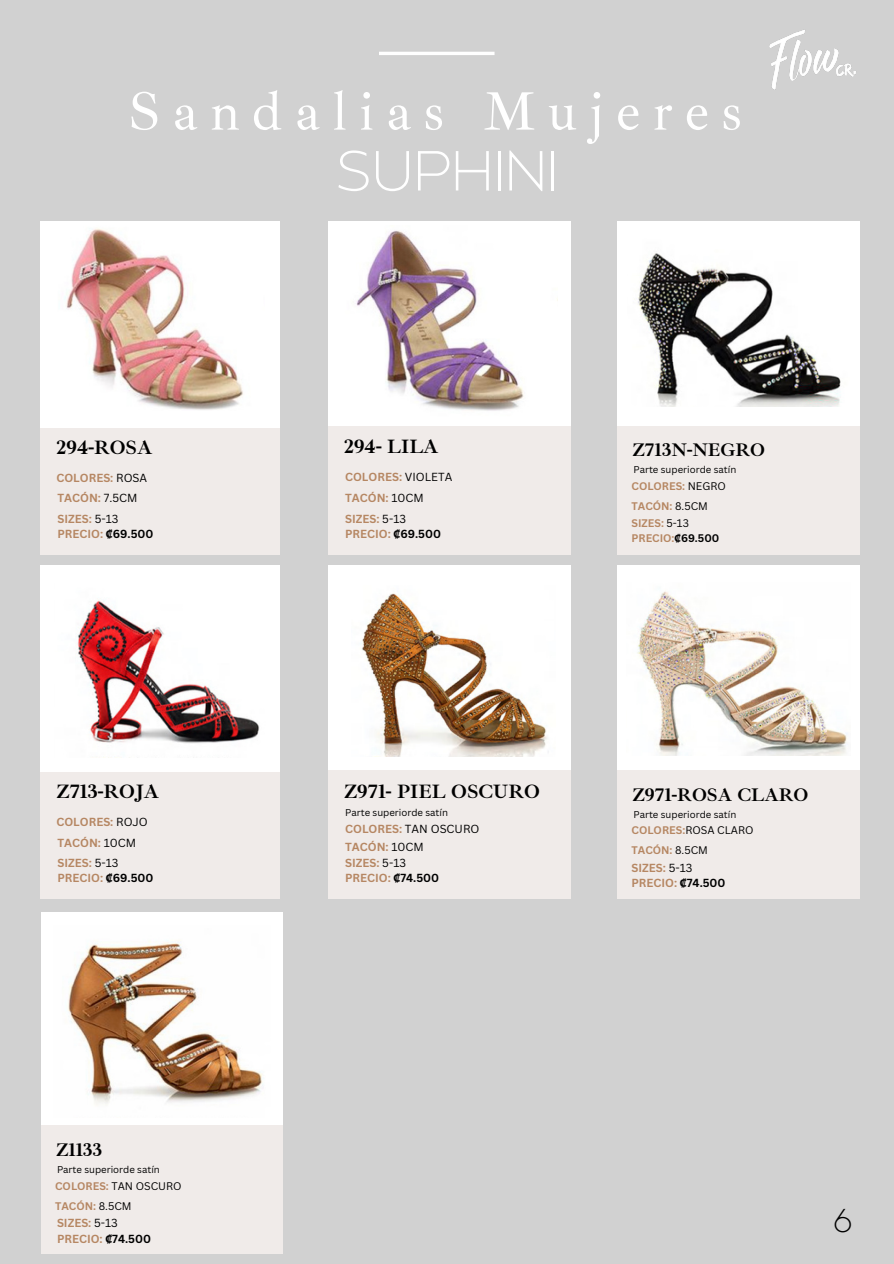
<style>
.page{position:relative;width:894px;height:1264px;background:#fff}
.page>*{position:absolute;margin:0;border:0;box-sizing:border-box;transform-origin:0 0}
.t1{font:200 56.4px "Balgin";color:#fff}
.t2{font:55.35px "Ibarra Real Nova";letter-spacing:.215em;color:#fff}
.t3{font:200 33px "Balgin";color:#000}
.t4{font:700 19.8px "Ibarra Real Nova";color:#000}
.t5{font:700 18.75px "Ibarra Real Nova";color:#000}
.t6{font:700 11.4px/20.2px "Canva Sans";color:#b68763}
.t7{font:700 10.8px/20.2px "Canva Sans";color:#b68763}
.t8{font:9.6px "Canva Sans";color:#000}
.s1{font-weight:400;color:#000}
.s2{font-family:"Noto Sans";color:#000}
.s3{color:#000}
</style>
<div class="page">
<div style="left:0;top:0;width:893px;height:1263px;background:#d1d1d1"></div>
<hr style="left:379px;top:52px;width:115px;height:3px;background:#fff">
<img style="left:769px;top:30px;width:87px;height:60px">
<div style="left:40px;top:426px;width:240px;height:128px;background:#f0ebe9"></div>
<div style="left:41px;top:221px;width:239px;height:206px;background:#fff"></div>
<img style="left:64px;top:228px;width:179px;height:182px">
<div style="left:617px;top:221px;width:242px;height:210px;background:#fff"></div>
<img style="left:638px;top:253px;width:203px;height:154px">
<div style="left:617px;top:426px;width:242px;height:128px;background:#f0ebe9"></div>
<div style="left:328px;top:221px;width:242px;height:210px;background:#fff"></div>
<div style="left:328px;top:426px;width:242px;height:128px;background:#f0ebe9"></div>
<img style="left:356px;top:230px;width:168px;height:181px">
<div style="left:40px;top:770px;width:240px;height:128px;background:#f0ebe9"></div>
<div style="left:41px;top:565px;width:239px;height:207px;background:#fff"></div>
<div style="left:617px;top:565px;width:242px;height:210px;background:#fff"></div>
<div style="left:617px;top:770px;width:242px;height:128px;background:#f0ebe9"></div>
<div style="left:328px;top:565px;width:242px;height:210px;background:#fff"></div>
<div style="left:328px;top:770px;width:242px;height:128px;background:#f0ebe9"></div>
<div style="left:41px;top:912px;width:242px;height:218px;background:#fff"></div>
<div style="left:41px;top:1125px;width:242px;height:129px;background:#f0ebe9"></div>
<img style="left:77px;top:600px;width:182px;height:144px">
<img style="left:360px;top:593px;width:189px;height:163px">
<img style="left:637px;top:591px;width:211px;height:164px">
<img style="left:68px;top:940px;width:196px;height:165px">
<h2 class="t2" style="left:128px;top:77px;width:614px">Sandalias Mujeres</h2>
<h3 class="t4" style="left:56px;top:435px;width:97px">294-ROSA</h3>
<p class="t6" style="left:56px;top:467px;width:92px">COLORES: <span class="s1">ROSA<br></span>TACÓN: <span class="s1">7.5CM<br></span>SIZES: <span class="s1">5-13</span></p>
<p class="t6" style="left:57px;top:523px;width:97px">PRECIO: <span class="s2">₡</span><span class="s3">69.500</span></p>
<h3 class="t4" style="left:56px;top:779px;width:104px">Z713-ROJA</h3>
<p class="t6" style="left:56px;top:811px;width:93px">COLORES: <span class="s1">ROJO<br></span>TACÓN: <span class="s1">10CM<br></span>SIZES: <span class="s1">5-13</span></p>
<p class="t6" style="left:57px;top:867px;width:97px">PRECIO: <span class="s2">₡</span><span class="s3">69.500</span></p>
<h1 class="t1" style="left:336px;top:148px;width:224px">SUPHINI</h1>
<h3 class="t4" style="left:344px;top:434px;width:96px">294- LILA</h3>
<p class="t6" style="left:345px;top:466px;width:109px;line-height:20.7px">COLORES: <span class="s1">VIOLETA<br></span>TACÓN: <span class="s1">10CM<br></span>SIZES: <span class="s1">5-13</span></p>
<p class="t6" style="left:345px;top:523px;width:97px">PRECIO: <span class="s2">₡</span><span class="s3">69.500</span></p>
<h3 class="t5" style="left:632px;top:438px;width:134px">Z713N-NEGRO</h3>
<p class="t8" style="left:633px;top:463px;width:104px">Parte superiorde satín</p>
<p class="t7" style="left:631px;top:476px;width:96px">COLORES: <span class="s1">NEGRO<br></span>TACÓN: <span class="s1">8.5CM</span></p>
<p class="t7" style="left:631px;top:516px;width:89px;line-height:14.4px">SIZES: <span class="s1">5-13<br></span>PRECIO:<span class="s2">₡</span><span class="s3">69.500</span></p>
<h3 class="t4" style="left:344px;top:779px;width:197px">Z971- PIEL OSCURO</h3>
<p class="t6" style="left:345px;top:819px;width:136px;line-height:17.7px">COLORES: <span class="s1">TAN OSCURO<br></span>TACÓN: <span class="s1">10CM</span></p>
<p class="t6" style="left:345px;top:854px;width:95px;line-height:15.3px">SIZES: <span class="s1">5-13<br></span>PRECIO: <span class="s2">₡</span><span class="s3">74.500</span></p>
<p class="t8" style="left:345px;top:805px;width:104px">Parte superiorde satín</p>
<h3 class="t5" style="left:632px;top:782px;width:177px">Z971-ROSA CLARO</h3>
<p class="t8" style="left:633px;top:807px;width:104px">Parte superiorde satín</p>
<p class="t7" style="left:631px;top:819px;width:123px">COLORES:<span class="s1">ROSA CLARO<br></span>TACÓN: <span class="s1">8.5CM</span></p>
<p class="t6" style="left:631px;top:859px;width:95px;line-height:15.3px">SIZES: <span class="s1">5-13<br></span>PRECIO: <span class="s2">₡</span><span class="s3">74.500</span></p>
<h3 class="t5" style="left:56px;top:1138px;width:48px">Z1133</h3>
<p class="t8" style="left:57px;top:1162px;width:104px">Parte superiorde satín</p>
<p class="t7" style="left:55px;top:1175px;width:128px">COLORES: <span class="s1">TAN OSCURO<br></span>TACÓN: <span class="s1">8.5CM</span></p>
<p class="t6" style="left:57px;top:1215px;width:95px;line-height:15.3px">SIZES: <span class="s1">5-13<br></span>PRECIO: <span class="s2">₡</span><span class="s3">74.500</span></p>
<h3 class="t3" style="left:833px;top:1206px;width:21px">6</h3>
</div>
